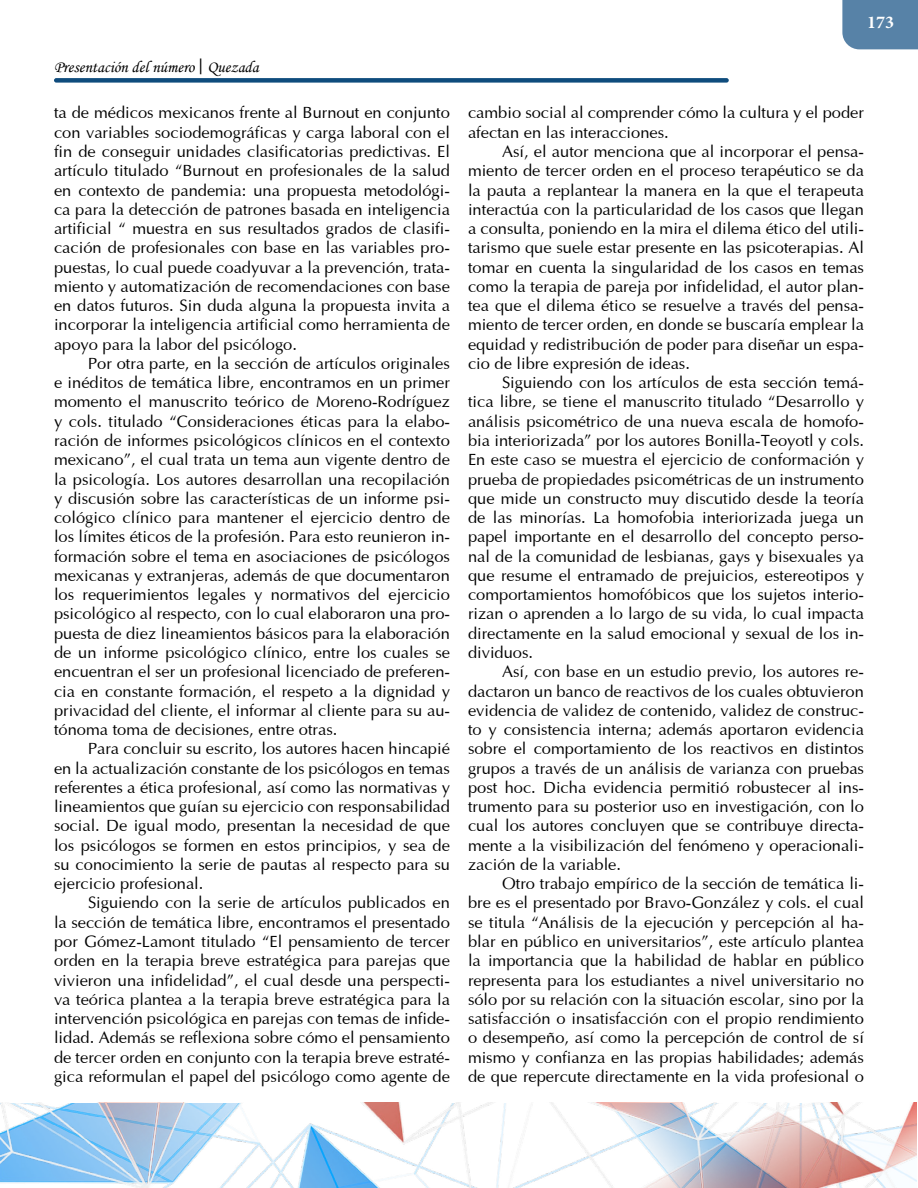
<style>
.page{position:relative;width:918px;height:1188px;background:#fff}
.page>*{position:absolute;margin:0;border:0;box-sizing:border-box;transform-origin:0 0}
.t1{font:700 18px "Minion Pro";color:#fff}
.t2{font:16.5px/19.2px "Optima";color:#000;text-align:justify}
.t3{font:16.5px "Monotype Corsiva";color:#000}
.s1{font-family:"Soberana Sans";font-size:15px}
</style>
<div class="page">
<div style="left:842px;top:0;width:76px;height:49px;background:#5782a7"></div>
<div style="left:54px;top:78px;width:675px;height:5px;background:#0f4c7d;border-radius:2px"></div>
<img style="left:0;top:1103px;width:917px;height:84px">
<p class="t3" style="left:54px;top:57px;width:206px">Presentación del número <span class="s1">|</span> Quezada</p>
<p class="t2" style="left:54px;top:102px;width:398px">ta de médicos mexicanos frente al Burnout en conjunto con variables sociodemográficas y carga laboral con el fin de conseguir unidades clasificatorias predictivas. El artículo titulado “Burnout en profesionales de la salud en contexto de pandemia: una propuesta metodológi&shy;ca para la detección de patrones basada en inteligencia artificial “ muestra en sus resultados grados de clasifi&shy;cación de profesionales con base en las variables pro&shy;puestas, lo cual puede coadyuvar a la prevención, trata&shy;miento y automatización de recomendaciones con base en datos futuros. Sin duda alguna la propuesta invita a incorporar la inteligencia artificial como herramienta de apoyo para la labor del psicólogo.</p>
<p class="t2" style="left:54px;top:352px;width:398px;text-indent:34px">Por otra parte, en la sección de artículos originales e inéditos de temática libre, encontramos en un primer momento el manuscrito teórico de Moreno-Rodríguez y cols. titulado “Consideraciones éticas para la elabo&shy;ración de informes psicológicos clínicos en el contexto mexicano”, el cual trata un tema aun vigente dentro de la psicología. Los autores desarrollan una recopilación y discusión sobre las características de un informe psi&shy;cológico clínico para mantener el ejercicio dentro de los límites éticos de la profesión. Para esto reunieron in&shy;formación sobre el tema en asociaciones de psicólogos mexicanas y extranjeras, además de que documentaron los requerimientos legales y normativos del ejercicio psicológico al respecto, con lo cual elaboraron una pro&shy;puesta de diez lineamientos básicos para la elaboración de un informe psicológico clínico, entre los cuales se encuentran el ser un profesional licenciado de preferen&shy;cia en constante formación, el respeto a la dignidad y privacidad del cliente, el informar al cliente para su au&shy;tónoma toma de decisiones, entre otras.</p>
<p class="t2" style="left:54px;top:738px;width:398px;text-indent:34px">Para concluir su escrito, los autores hacen hincapié en la actualización constante de los psicólogos en temas referentes a ética profesional, así como las normativas y lineamientos que guían su ejercicio con responsabilidad social. De igual modo, presentan la necesidad de que los psicólogos se formen en estos principios, y sea de su conocimiento la serie de pautas al respecto para su ejercicio profesional.</p>
<p class="t2" style="left:54px;top:892px;width:398px;text-indent:34px">Siguiendo con la serie de artículos publicados en la sección de temática libre, encontramos el presentado por Gómez-Lamont titulado “El pensamiento de tercer orden en la terapia breve estratégica para parejas que vivieron una infidelidad”, el cual desde una perspecti&shy;va teórica plantea a la terapia breve estratégica para la intervención psicológica en parejas con temas de infide&shy;lidad. Además se reflexiona sobre cómo el pensamiento de tercer orden en conjunto con la terapia breve estraté&shy;gica reformulan el papel del psicólogo como agente de</p>
<p class="t1" style="left:867px;top:10px;width:28px">173</p>
<p class="t2" style="left:468px;top:102px;width:397px">cambio social al comprender cómo la cultura y el poder afectan en las interacciones.</p>
<p class="t2" style="left:468px;top:141px;width:398px;text-indent:34px">Así, el autor menciona que al incorporar el pensa&shy;miento de tercer orden en el proceso terapéutico se da la pauta a replantear la manera en la que el terapeuta interactúa con la particularidad de los casos que llegan a consulta, poniendo en la mira el dilema ético del utili&shy;tarismo que suele estar presente en las psicoterapias. Al tomar en cuenta la singularidad de los casos en temas como la terapia de pareja por infidelidad, el autor plan&shy;tea que el dilema ético se resuelve a través del pensa&shy;miento de tercer orden, en donde se buscaría emplear la equidad y redistribución de poder para diseñar un espa&shy;cio de libre expresión de ideas.</p>
<p class="t2" style="left:468px;top:372px;width:398px;text-indent:34px">Siguiendo con los artículos de esta sección temá&shy;tica libre, se tiene el manuscrito titulado “Desarrollo y análisis psicométrico de una nueva escala de homofo&shy;bia interiorizada” por los autores Bonilla-Teoyotl y cols.<br>En este caso se muestra el ejercicio de conformación y prueba de propiedades psicométricas de un instrumento que mide un constructo muy discutido desde la teoría de las minorías. La homofobia interiorizada juega un papel importante en el desarrollo del concepto perso&shy;nal de la comunidad de lesbianas, gays y bisexuales ya que resume el entramado de prejuicios, estereotipos y comportamientos homofóbicos que los sujetos interio&shy;rizan o aprenden a lo largo de su vida, lo cual impacta directamente en la salud emocional y sexual de los in&shy;dividuos.</p>
<p class="t2" style="left:468px;top:661px;width:398px;text-indent:34px">Así, con base en un estudio previo, los autores re&shy;dactaron un banco de reactivos de los cuales obtuvieron evidencia de validez de contenido, validez de construc&shy;to y consistencia interna; además aportaron evidencia sobre el comportamiento de los reactivos en distintos grupos a través de un análisis de varianza con pruebas post hoc. Dicha evidencia permitió robustecer al ins&shy;trumento para su posterior uso en investigación, con lo cual los autores concluyen que se contribuye directa&shy;mente a la visibilización del fenómeno y operacionali&shy;zación de la variable.</p>
<p class="t2" style="left:468px;top:873px;width:398px;text-indent:34px">Otro trabajo empírico de la sección de temática li&shy;bre es el presentado por Bravo-González y cols. el cual se titula “Análisis de la ejecución y percepción al ha&shy;blar en público en universitarios”, este artículo plantea la importancia que la habilidad de hablar en público representa para los estudiantes a nivel universitario no sólo por su relación con la situación escolar, sino por la satisfacción o insatisfacción con el propio rendimiento o desempeño, así como la percepción de control de sí mismo y confianza en las propias habilidades; además de que repercute directamente en la vida profesional o</p>
</div>
